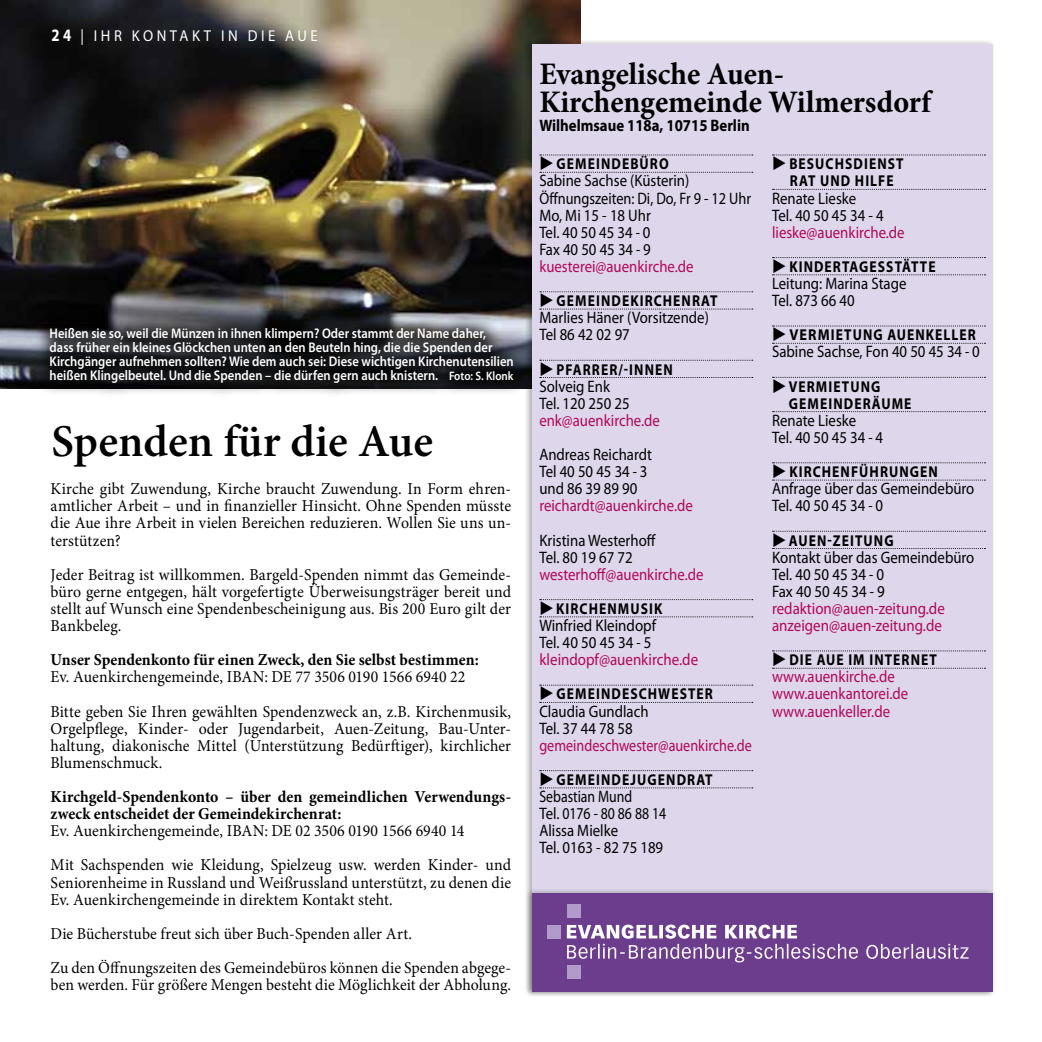
<style>
.page{position:relative;width:1042px;height:1042px;background:#fff}
.page>*{position:absolute;margin:0;border:0;box-sizing:border-box;transform-origin:0 0}
.t1{font:600 45.5px "Minion Pro";color:#000}
.t2{font:700 31.32px/28px "Minion Pro";color:#000;scale:.96 1}
.t3{font:16.62px/17.2px "Minion Pro";letter-spacing:.005em;color:#000;scale:.95 1}
.t4{font:16.62px/17.2px "Myriad Pro";color:#000;scale:.89 1}
.t5{font:16.62px/17.2px "Myriad Pro";color:#b10659;scale:.89 1}
.t6{font:700 16.62px/17.2px "Minion Pro";color:#000;scale:.95 1}
.t7{font:16.62px/17.2px "Myriad Pro";color:#000;scale:.9 1}
.t8{font:16.62px/17.2px "Myriad Pro";color:#b10659;scale:.9 1}
.t9{font:16.62px/17.2px "Myriad Pro";color:#000;scale:.83 1}
.t10{font:16.62px "Myriad Pro";color:#b10659;scale:.85 1}
.t11{font:700 16.62px "Myriad Pro";color:#000;scale:.89 1}
.t12{font:700 15.75px/17.2px "Myriad Pro";letter-spacing:.08em;color:#000;scale:.86 1}
.t13{font:15.75px "Myriad Pro";letter-spacing:.24em;color:#fff;scale:.93 1}
.t14{font:700 15.75px "Myriad Pro";letter-spacing:.08em;color:#000;scale:.9 1}
.t15{font:600 14px/14px "Myriad Pro";color:#fff;scale:.9 1}
.s1{font-weight:700;font-size:17.5px}
.s2{font-size:12.25px}
</style>
<div class="page">
<img style="left:0;top:0;width:580px;height:388px">
<div style="left:32px;top:310px;width:494px;height:86px;background:#000;opacity:.75"></div>
<div style="left:524px;top:39px;width:471px;height:957px;background:#000;opacity:.3"></div>
<div style="left:532px;top:44px;width:460px;height:947px;background:#ded6eb"></div>
<svg style="left:540px;top:155px;width:213px;height:1px"></svg>
<svg style="left:540px;top:172px;width:213px;height:1px"></svg>
<svg style="left:540px;top:291px;width:213px;height:1px"></svg>
<svg style="left:540px;top:309px;width:213px;height:1px"></svg>
<svg style="left:540px;top:360px;width:213px;height:1px"></svg>
<svg style="left:540px;top:377px;width:213px;height:1px"></svg>
<svg style="left:540px;top:599px;width:213px;height:1px"></svg>
<svg style="left:540px;top:616px;width:213px;height:1px"></svg>
<svg style="left:540px;top:685px;width:213px;height:1px"></svg>
<svg style="left:540px;top:702px;width:213px;height:1px"></svg>
<svg style="left:540px;top:770px;width:213px;height:1px"></svg>
<svg style="left:540px;top:787px;width:213px;height:1px"></svg>
<svg style="left:772px;top:155px;width:213px;height:1px"></svg>
<svg style="left:772px;top:189px;width:213px;height:1px"></svg>
<svg style="left:772px;top:257px;width:213px;height:1px"></svg>
<svg style="left:772px;top:274px;width:213px;height:1px"></svg>
<svg style="left:772px;top:326px;width:213px;height:1px"></svg>
<svg style="left:772px;top:343px;width:213px;height:1px"></svg>
<svg style="left:772px;top:377px;width:213px;height:1px"></svg>
<svg style="left:772px;top:411px;width:213px;height:1px"></svg>
<svg style="left:772px;top:462px;width:213px;height:1px"></svg>
<svg style="left:772px;top:480px;width:213px;height:1px"></svg>
<svg style="left:772px;top:531px;width:213px;height:1px"></svg>
<svg style="left:772px;top:548px;width:213px;height:1px"></svg>
<svg style="left:772px;top:650px;width:213px;height:1px"></svg>
<svg style="left:772px;top:668px;width:213px;height:1px"></svg>
<div style="left:524px;top:888px;width:471px;height:109px;background:#000;opacity:.3"></div>
<div style="left:532px;top:893px;width:460px;height:99px;background:#6c3d8d"></div>
<div style="left:547px;top:925px;width:13px;height:13px;background:#b19bca"></div>
<div style="left:567px;top:965px;width:13px;height:13px;background:#b19bca"></div>
<div style="left:567px;top:905px;width:13px;height:13px;background:#b19bca"></div>
<svg style="left:567px;top:924px;width:401px;height:38px"></svg>
<p class="t13" style="left:52px;top:26px;width:287px"><span class="s1">24</span> | I hr Kon takt in die Aue</p>
<p class="t15" style="left:50px;top:326px;width:517px">Heißen sie so, weil die Münzen in ihnen klimpern? Oder stammt der Name daher, dass früher ein kleines Glöckchen unten an den Beuteln hing, die die Spenden der Kirchgänger aufnehmen sollten? Wie dem auch sei: Diese wichtigen Kirchenutensilien heißen Klingelbeutel. Und die Spenden – die dürfen gern auch knistern. <span class="s2">Foto: S. Klonk</span></p>
<h1 class="t1" style="left:52px;top:409px;width:383px">Spenden für die Aue</h1>
<p class="t3" style="left:51px;top:480px;width:486px;text-align:justify">Kirche gibt Zuwendung, Kirche braucht Zuwendung. In Form ehren&shy;amtlicher Arbeit – und in finanzieller Hinsicht. Ohne Spenden müsste die Aue ihre Arbeit in vielen Bereichen reduzieren. Wollen Sie uns un&shy;terstützen?</p>
<p class="t3" style="left:51px;top:566px;width:486px;text-align:justify">Jeder Beitrag ist willkommen. Bargeld-Spenden nimmt das Gemeinde&shy;büro gerne entgegen, hält vorgefertigte Überweisungsträger bereit und stellt auf Wunsch eine Spendenbescheinigung aus. Bis 200 Euro gilt der Bankbeleg.</p>
<p class="t6" style="left:51px;top:651px;width:452px">Unser Spendenkonto für einen Zweck, den Sie selbst bestimmen:</p>
<p class="t3" style="left:51px;top:660px;width:486px;line-height:34.1px">Ev. Auenkirchengemeinde, IBAN: DE 77 3506 0190 1566 6940 22<br>Bitte geben Sie Ihren gewählten Spendenzweck an, z.B. Kirchenmusik,</p>
<p class="t3" style="left:51px;top:720px;width:486px;text-align:justify">Orgelpflege, Kinder- oder Jugendarbeit, Auen-Zeitung, Bau-Unter&shy;haltung, diakonische Mittel (Unterstützung Bedürftiger), kirchlicher Blumenschmuck.</p>
<p class="t6" style="left:51px;top:788px;width:486px">Kirchgeld-Spendenkonto – über den gemeindlichen Verwendungs&shy;zweck entscheidet der Gemeindekirchenrat:</p>
<p class="t3" style="left:51px;top:814px;width:486px;line-height:34.1px">Ev. Auenkirchengemeinde, IBAN: DE 02 3506 0190 1566 6940 14<br>Mit Sachspenden wie Kleidung, Spielzeug usw. werden Kinder- und</p>
<p class="t3" style="left:51px;top:873px;width:486px">Seniorenheime in Russland und Weißrussland unterstützt, zu denen die<br>Ev. Auenkirchengemeinde in direktem Kontakt steht.</p>
<p class="t3" style="left:51px;top:916px;width:486px;line-height:34.1px">Die Bücherstube freut sich über Buch-Spenden aller Art.<br>Zu den Öffnungszeiten des Gemeindebüros können die Spenden abgege-</p>
<p class="t3" style="left:51px;top:976px;width:486px">ben werden. Für größere Mengen besteht die Möglichkeit der Abholung.</p>
<h2 class="t2" style="left:539px;top:60px;width:409px">Evangelische Auen-<br>Kirchengemeinde Wilmersdorf</h2>
<p class="t11" style="left:539px;top:115px;width:238px">WILHELMSAUE 118A, 10715 BERLIN</p>
<p class="t12" style="left:539px;top:155px;width:44px">◆GEMEINDEBÜRO</p>
<p class="t4" style="left:539px;top:172px;width:239px">Sabine Sachse (Küsterin)<br>Öffnungszeiten: Di, Do, Fr 9 - 12 Uhr<br>Mo, Mi 15 - 18 Uhr<br>Tel. 40 50 45 34 - 0<br>Fax 40 50 45 34 - 9</p>
<p class="t5" style="left:539px;top:257px;width:175px">kuesterei@auenkirche.de</p>
<p class="t12" style="left:539px;top:292px;width:44px">◆GEMEINDEKIRCHENRAT</p>
<p class="t4" style="left:539px;top:309px;width:192px">Marlies Häner (Vorsitzende)<br>Tel 86 42 02 97</p>
<p class="t12" style="left:539px;top:360px;width:42px">◆ PFARRER</p>
<p class="t12" style="left:618px;top:360px;width:24px">/-INNEN</p>
<p class="t4" style="left:539px;top:377px;width:103px">Solveig Enk<br>Tel. 120 250 25</p>
<p class="t5" style="left:539px;top:411px;width:137px">enk@auenkirche.de</p>
<p class="t4" style="left:539px;top:446px;width:128px">Andreas Reichardt<br>Tel 40 50 45 34 - 3 und 86 39 89 90</p>
<p class="t5" style="left:539px;top:497px;width:174px">reichardt@auenkirche.de</p>
<p class="t4" style="left:539px;top:531px;width:133px">Kristina Westerhoff<br>Tel. 80 19 67 72</p>
<p class="t5" style="left:539px;top:565px;width:186px">westerhoff@auenkirche.de</p>
<p class="t12" style="left:539px;top:599px;width:42px">◆KIRCHENMUSIK</p>
<p class="t7" style="left:539px;top:617px;width:132px">Winfried Kleindopf<br>Tel. 40 50 45 34 - 5</p>
<p class="t8" style="left:539px;top:651px;width:178px">kleindopf@auenkirche.de</p>
<p class="t12" style="left:539px;top:685px;width:44px">◆GEMEINDESCHWESTER</p>
<p class="t4" style="left:539px;top:702px;width:124px">Claudia Gundlach<br>Tel. 37 44 78 58</p>
<p class="t10" style="left:539px;top:735px;width:252px">gemeindeschwester@auenkirche.de</p>
<p class="t12" style="left:539px;top:770px;width:44px">◆GEMEINDEJUGENDRAT</p>
<p class="t9" style="left:539px;top:787px;width:154px">Sebastian Mund<br>Tel. 0176 - 80 86 88 14<br>Alissa Mielke<br>Tel. 0163 - 82 75 189</p>
<p class="t12" style="left:790px;top:155px;width:48px;text-indent:-18px">◆BESUCHSDIENST<br>RAT UND</p>
<p class="t12" style="left:855px;top:172px;width:21px">HILFE</p>
<p class="t4" style="left:772px;top:189px;width:127px">Renate Lieske<br>Tel. 40 50 45 34 - 4</p>
<p class="t5" style="left:772px;top:223px;width:151px">lieske@auenkirche.de</p>
<p class="t12" style="left:772px;top:257px;width:42px">◆KINDERTAGESSTÄTTE</p>
<p class="t4" style="left:772px;top:275px;width:152px">Leitung: Marina Stage<br>Tel. 873 66 40</p>
<p class="t14" style="left:772px;top:325px;width:43px">◆VERM</p>
<p class="t12" style="left:831px;top:326px;width:11px">IETUNG</p>
<p class="t12" style="left:887px;top:326px;width:23px">AUENKELLER</p>
<p class="t4" style="left:772px;top:343px;width:235px">Sabine Sachse, Fon 40 50 45 34 - 0</p>
<p class="t12" style="left:772px;top:377px;width:44px;text-align:right">◆ VERMIETUNG<br>GEMEINDERÄUME</p>
<p class="t4" style="left:772px;top:411px;width:126px">Renate Lieske<br>Tel. 40 50 45 34 - 4</p>
<p class="t12" style="left:772px;top:463px;width:43px">◆KIRCHENFÜHRUNGEN</p>
<p class="t4" style="left:772px;top:480px;width:229px">Anfrage über das Gemeindebüro<br>Tel. 40 50 45 34 - 0</p>
<p class="t12" style="left:772px;top:531px;width:42px">◆AUEN</p>
<p class="t12" style="left:827px;top:531px;width:28px">-ZEITUNG</p>
<p class="t7" style="left:772px;top:548px;width:226px">Kontakt über das Gemeindebüro<br>Tel. 40 50 45 34 - 0<br>Fax 40 50 45 34 - 9</p>
<p class="t8" style="left:772px;top:599px;width:193px">redaktion@auen-zeitung.de anzeigen@auen-zeitung.de</p>
<p class="t12" style="left:772px;top:651px;width:131px">◆DIE AUE IM INTERNET</p>
<p class="t5" style="left:772px;top:668px;width:155px">www.auenkirche.de www.auenkantorei.de www.auenkeller.de</p>
</div>
